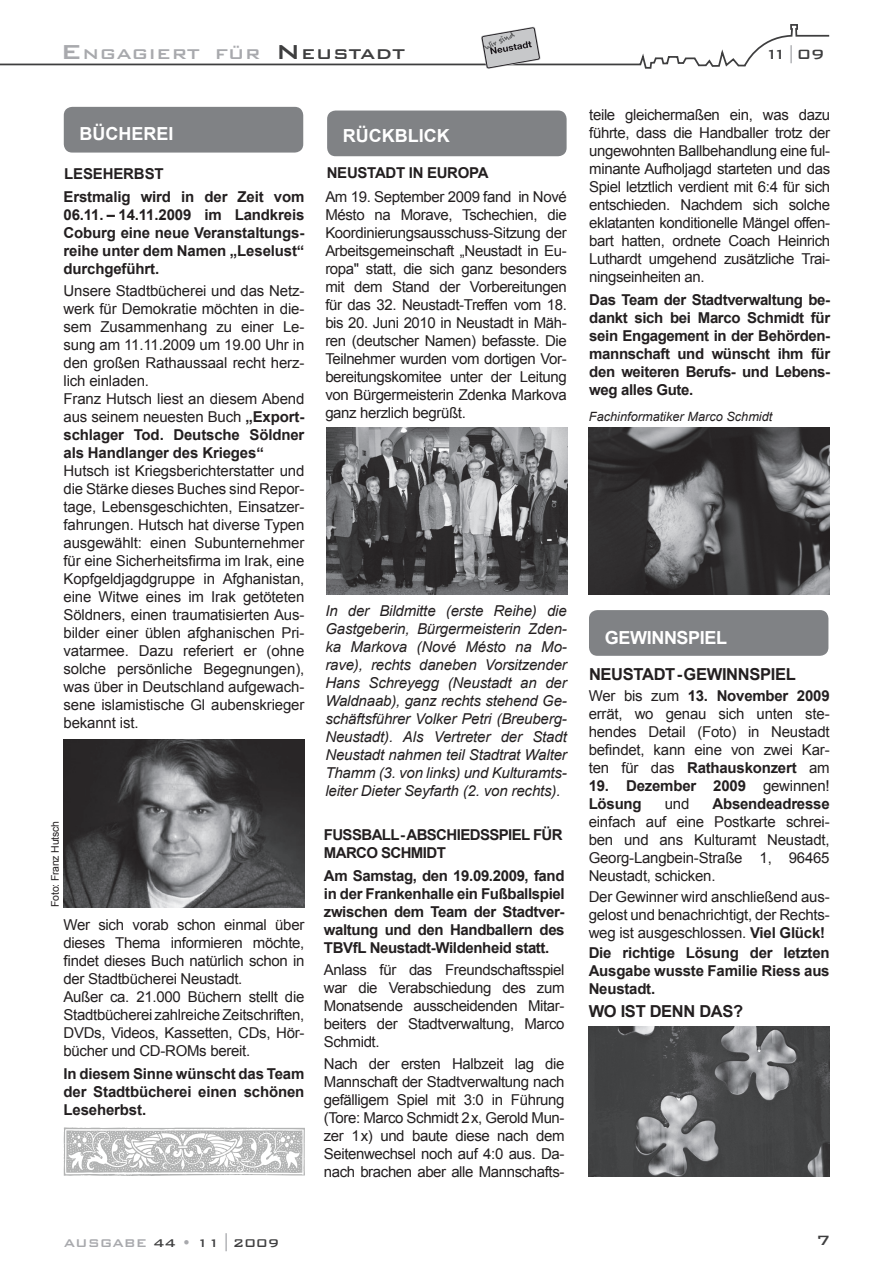
<style>
.page{position:relative;width:893px;height:1263px;background:#fff}
.page>*{position:absolute;margin:0;border:0;box-sizing:border-box;transform-origin:0 0}
.t1{font:500 18.9px "Bank Gothic BT";color:#a8a9ad;scale:1.06 1}
.t2{font:700 18px "Arial";color:#fff}
.t3{font:700 18px "Arial";letter-spacing:-.02em;color:#fff}
.t4{font:500 18px "Bank Gothic BT";color:#3e3e3f}
.t5{font:700 16.5px "Arial";letter-spacing:-.02em;color:#231f20}
.t6{font:15px/18px "Arial";letter-spacing:-.02em;color:#231f20;text-align:justify}
.t7{font:700 15px/18px "Arial";letter-spacing:-.015em;color:#231f20;text-align:justify}
.t8{font:italic 15px/18px "Arial";letter-spacing:-.01em;color:#231f20;text-align:justify}
.t9{font:700 15px/18px "Arial";letter-spacing:-.04em;color:#231f20}
.t10{font:500 15px "Bank Gothic BT";color:#3e3e3f}
.t11{font:500 15px "Bank Gothic BT";color:#a8a9ad}
.t12{font:italic 12.75px "Arial";color:#231f20}
.t13{font:10.5px "Arial";letter-spacing:-.02em;color:#231f20}
.s1{font-size:27px}
.s2{font-size:27px;color:#3e3e3f}
.s3{color:#3e3e3f}
.s4{font-weight:700}
.s5{color:#a8a9ad}
.s6{font-weight:400}
.s7{font-size:18px;color:#a8a9ad}
</style>
<div class="page">
<svg style="left:0;top:24px;width:830px;height:45px"></svg>
<svg style="left:481px;top:26px;width:60px;height:43px"></svg>
<img style="left:589px;top:1026px;width:240px;height:151px">
<img style="left:326px;top:427px;width:241px;height:167px">
<img style="left:588px;top:427px;width:241px;height:167px">
<img style="left:64px;top:740px;width:241px;height:167px">
<div style="left:589px;top:610px;width:239px;height:46px;background:#808285;border-radius:9px"></div>
<div style="left:327px;top:111px;width:240px;height:45px;background:#808285;border-radius:9px"></div>
<svg style="left:64px;top:1127px;width:241px;height:49px"></svg>
<div style="left:64px;top:107px;width:239px;height:46px;background:#808285;border-radius:9px"></div>
<p class="t1" style="left:61px;top:44px;width:326px"><span class="s1">E</span>ngagiert für <span class="s2">N</span> <span class="s3">eustadt</span></p>
<p class="t2" style="left:80px;top:122px;width:95px">BÜCHEREI</p>
<p class="t7" style="left:63px;top:163px;width:242px;line-height:22.6px">LESEHERBST<br>Erstmalig wird in der Zeit vom</p>
<p class="t7" style="left:63px;top:206px;width:242px">06.11. – 14.11.2009 im Landkreis Coburg eine neue Veranstaltungs&shy;reihe unter dem Namen „Leselust“ durchgeführt.</p>
<p class="t6" style="left:63px;top:282px;width:242px;text-align:left">Unsere Stadtbücherei und das Netz&shy;werk für Demokratie möchten in die&shy;sem Zusammenhang zu einer Le&shy;sung am 11.11.2009 um 19.00 Uhr in den großen Rathaussaal recht herz&shy;lich einladen.<br>Franz Hutsch liest an diesem Abend aus seinem neuesten Buch <span class="s4">„Export&shy;schlager Tod. Deutsche Söldner als Handlanger des Krieges“</span></p>
<p class="t6" style="left:63px;top:462px;width:242px">Hutsch ist Kriegsberichterstatter und die Stärke dieses Buches sind Repor&shy;tage, Lebensgeschichten, Einsatzer&shy;fahrungen. Hutsch hat diverse Typen ausgewählt: einen Subunternehmer für eine Sicherheitsfirma im Irak, eine Kopfgeldjagdgruppe in Afghanistan, eine Witwe eines im Irak getöteten Söldners, einen traumatisierten Aus&shy;bilder einer üblen afghanischen Pri&shy;vatarmee. Dazu referiert er (ohne solche persönliche Begegnungen), was über in Deutschland aufgewach&shy;sene islamistische Gl aubenskrieger bekannt ist.</p>
<p class="t13" style="left:48px;top:907px;width:87px;rotate:-90deg">Foto: Franz Hutsch</p>
<p class="t6" style="left:63px;top:916px;width:242px;text-align:left">Wer sich vorab schon einmal über dieses Thema informieren möchte, findet dieses Buch natürlich schon in der Stadtbücherei Neustadt.<br>Außer ca. 21.000 Büchern stellt die Stadtbücherei zahlreiche Zeitschriften, DVDs, Videos, Kassetten, CDs, Hör&shy;bücher und CD-ROMs bereit.</p>
<p class="t7" style="left:63px;top:1065px;width:242px">In diesem Sinne wünscht das Team der Stadtbücherei einen schönen Leseherbst.</p>
<p class="t2" style="left:343px;top:124px;width:108px">RÜCKBLICK</p>
<p class="t7" style="left:327px;top:164px;width:163px">NEUSTADT IN EUROPA</p>
<p class="t6" style="left:325px;top:187px;width:243px">Am 19. September 2009 fand in Nové Mésto na Morave, Tschechien, die Koordinierungsausschuss-Sitzung der Arbeitsgemeinschaft „Neustadt in Eu&shy;ropa" statt, die sich ganz besonders mit dem Stand der Vorbereitungen für das 32. Neustadt-Treffen vom 18. bis 20. Juni 2010 in Neustadt in Mäh&shy;ren (deutscher Namen) befasste. Die Teilnehmer wurden vom dortigen Vor&shy;bereitungskomitee unter der Leitung von Bürgermeisterin Zdenka Markova ganz herzlich begrüßt.</p>
<p class="t8" style="left:325px;top:602px;width:243px">In der Bildmitte (erste Reihe) die Gastgeberin, Bürgermeisterin Zden&shy;ka Markova (Nové Mésto na Mo&shy;rave), rechts daneben Vorsitzender Hans Schreyegg (Neustadt an der Waldnaab), ganz rechts stehend Ge&shy;schäftsführer Volker Petri (Breuberg-Neustadt). Als Vertreter der Stadt Neustadt nahmen teil Stadtrat Walter Thamm (3. von links) und Kulturamts&shy;leiter Dieter Seyfarth (2. von rechts).</p>
<p class="t9" style="left:324px;top:826px;width:240px">FUSSBALL- ABSCHIEDSSPIEL FÜR<br>MARCO SCHMIDT</p>
<p class="t7" style="left:324px;top:867px;width:242px">Am Samstag, den 19.09.2009, fand in der Frankenhalle ein Fußballspiel zwischen dem Team der Stadtver&shy;waltung und den Handballern des TBVfL Neustadt-Wildenheid statt.</p>
<p class="t6" style="left:324px;top:961px;width:242px">Anlass für das Freundschaftsspiel war die Verabschiedung des zum Monatsende ausscheidenden Mitar&shy;beiters der Stadtverwaltung, Marco Schmidt.</p>
<p class="t6" style="left:324px;top:1055px;width:242px">Nach der ersten Halbzeit lag die Mannschaft der Stadtverwaltung nach gefälligem Spiel mit 3:0 in Führung (Tore: Marco Schmidt 2x, Gerold Mun&shy;zer 1x) und baute diese nach dem Seitenwechsel noch auf 4:0 aus. Da&shy;nach brachen aber alle Mannschafts-</p>
<p class="t4" style="left:765px;top:44px;width:61px">11<span class="s5">|</span>09</p>
<p class="t6" style="left:589px;top:106px;width:242px">teile gleichermaßen ein, was dazu führte, dass die Handballer trotz der ungewohnten Ballbehandlung eine ful&shy;minante Aufholjagd starteten und das Spiel letztlich verdient mit 6:4 für sich entschieden. Nachdem sich solche eklatanten konditionelle Mängel offen&shy;bart hatten, ordnete Coach Heinrich Luthardt umgehend zusätzliche Trai&shy;ningseinheiten an.</p>
<p class="t7" style="left:589px;top:291px;width:242px">Das Team der Stadtverwaltung be&shy;dankt sich bei Marco Schmidt für sein Engagement in der Behörden&shy;mannschaft und wünscht ihm für den weiteren Berufs- und Lebens&shy;weg alles Gute.</p>
<p class="t12" style="left:589px;top:408px;width:185px">Fachinformatiker Marco Schmidt</p>
<p class="t3" style="left:605px;top:625px;width:124px">GEWINNSPIEL</p>
<p class="t5" style="left:589px;top:663px;width:208px">NEUSTADT-GEWINNSPIEL</p>
<p class="t6" style="left:589px;top:687px;width:242px">Wer bis zum <span class="s4">13. November 2009 </span>errät, wo genau sich unten ste&shy;hendes Detail (Foto) in Neustadt befindet, kann eine von zwei Kar&shy;ten für das <span class="s4">Rathauskonzert</span> am</p>
<p class="t7" style="left:589px;top:778px;width:242px">19. Dezember 2009 <span class="s6">gewinnen!<br></span>Lösung</p>
<p class="t6" style="left:665px;top:795px;width:26px">und</p>
<p class="t7" style="left:712px;top:796px;width:119px">Absendeadresse</p>
<p class="t6" style="left:589px;top:813px;width:242px">einfach auf eine Postkarte schrei&shy;ben und ans Kulturamt Neustadt, Georg-Langbein-Straße 1, 96465<br>Neustadt, schicken.</p>
<p class="t6" style="left:589px;top:887px;width:242px">Der Gewinner wird anschließend aus&shy;gelost und benachrichtigt, der Rechts&shy;weg ist ausgeschlossen. <span class="s4">Viel Glück!</span></p>
<p class="t7" style="left:589px;top:944px;width:242px">Die richtige Lösung der letzten Ausgabe wusste Familie Riess aus Neustadt.</p>
<p class="t5" style="left:589px;top:1000px;width:156px">WO IST DENN DAS?</p>
<p class="t11" style="left:64px;top:1235px;width:13px">AUSGA</p>
<p class="t10" style="left:124px;top:1235px;width:157px"><span class="s5">BE</span> 44 <span class="s5">•</span> 11<span class="s7">|</span>2009</p>
<p class="t4" style="left:816px;top:1230px;width:15px">7</p>
</div>
